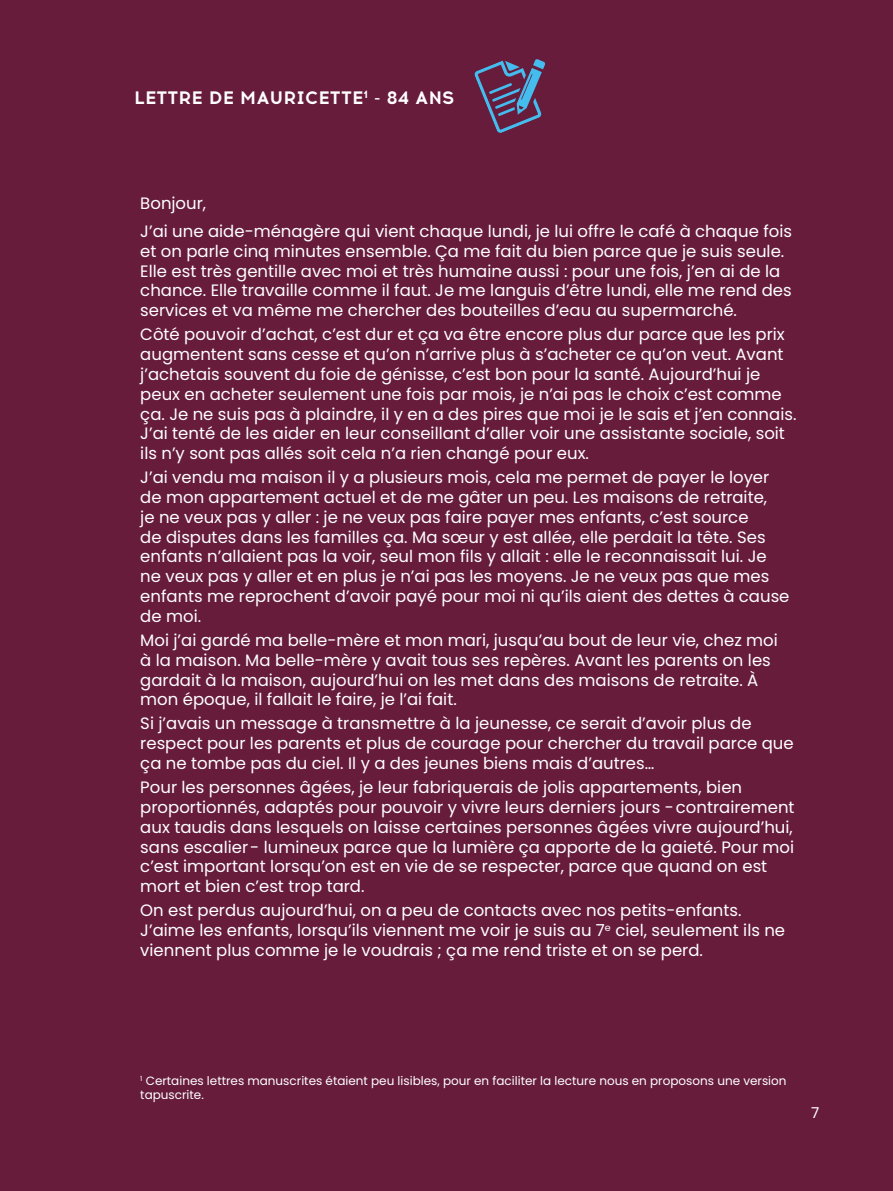
<style>
.page{position:relative;width:893px;height:1191px;background:#671c3c}
.page>*{position:absolute;margin:0;border:0;box-sizing:border-box;transform-origin:0 0}
.t1{font:700 18px "Acrom";letter-spacing:.01em;color:#fff}
.t2{font:16.5px/19.8px "Poppins";color:#fff}
.t3{font:15px "Poppins";color:#fff}
.t4{font:12px/14.4px "Poppins";color:#fff}
</style>
<div class="page">
<svg style="left:474px;top:59px;width:71px;height:74px"></svg>
<p class="t1" style="left:134px;top:84px;width:322px">LETTRE DE MAURICETTE<sup>1</sup> - 84 ANS</p>
<p class="t2" style="left:140px;top:189px;width:653px;line-height:28.3px">Bonjour,<br>J’ai une aide-ménagère qui vient chaque lundi, je lui offre le café à chaque fois</p>
<p class="t2" style="left:140px;top:241px;width:653px">et on parle cinq minutes ensemble. Ça me fait du bien parce que je suis seule.<br>Elle est très gentille avec moi et très humaine aussi : pour une fois, j’en ai de la chance. Elle travaille comme il faut. Je me languis d’être lundi, elle me rend des services et va même me chercher des bouteilles d’eau au supermarché.</p>
<p class="t2" style="left:140px;top:325px;width:658px">Côté pouvoir d’achat, c’est dur et ça va être encore plus dur parce que les prix augmentent sans cesse et qu’on n’arrive plus à s’acheter ce qu’on veut. Avant j’achetais souvent du foie de génisse, c’est bon pour la santé. Aujourd’hui je peux en acheter seulement une fois par mois, je n’ai pas le choix c’est comme ça. Je ne suis pas à plaindre, il y en a des pires que moi je le sais et j’en connais.<br>J’ai tenté de les aider en leur conseillant d’aller voir une assistante sociale, soit ils n’y sont pas allés soit cela n’a rien changé pour eux.</p>
<p class="t2" style="left:140px;top:467px;width:651px">J’ai vendu ma maison il y a plusieurs mois, cela me permet de payer le loyer de mon appartement actuel et de me gâter un peu. Les maisons de retraite,<br>je ne veux pas y aller : je ne veux pas faire payer mes enfants, c’est source<br>de disputes dans les familles ça. Ma sœur y est allée, elle perdait la tête. Ses enfants n’allaient pas la voir, seul mon fils y allait : elle le reconnaissait lui. Je ne veux pas y aller et en plus je n’ai pas les moyens. Je ne veux pas que mes enfants me reprochent d’avoir payé pour moi ni qu’ils aient des dettes à cause de moi.</p>
<p class="t2" style="left:140px;top:630px;width:639px">Moi j’ai gardé ma belle-mère et mon mari, jusqu’au bout de leur vie, chez moi à la maison. Ma belle-mère y avait tous ses repères. Avant les parents on les gardait à la maison, aujourd’hui on les met dans des maisons de retraite. À mon époque, il fallait le faire, je l’ai fait.</p>
<p class="t2" style="left:140px;top:714px;width:655px">Si j’avais un message à transmettre à la jeunesse, ce serait d’avoir plus de respect pour les parents et plus de courage pour chercher du travail parce que ça ne tombe pas du ciel. Il y a des jeunes biens mais d’autres…</p>
<p class="t2" style="left:140px;top:777px;width:656px">Pour les personnes âgées, je leur fabriquerais de jolis appartements, bien proportionnés, adaptés pour pouvoir y vivre leurs derniers jours -contrairement aux taudis dans lesquels on laisse certaines personnes âgées vivre aujourd’hui, sans escalier- lumineux parce que la lumière ça apporte de la gaieté. Pour moi c’est important lorsqu’on est en vie de se respecter, parce que quand on est mort et bien c’est trop tard.</p>
<p class="t2" style="left:140px;top:900px;width:646px">On est perdus aujourd’hui, on a peu de contacts avec nos petits-enfants.<br>J’aime les enfants, lorsqu’ils viennent me voir je suis au 7<sup>e</sup> ciel, seulement ils ne viennent plus comme je le voudrais ; ça me rend triste et on se perd.</p>
<p class="t4" style="left:140px;top:1073px;width:648px"><sup>1</sup> Certaines lettres manuscrites étaient peu lisibles, pour en faciliter la lecture nous en proposons une version tapuscrite.</p>
<p class="t3" style="left:811px;top:1104px;width:10px">7</p>
</div>
